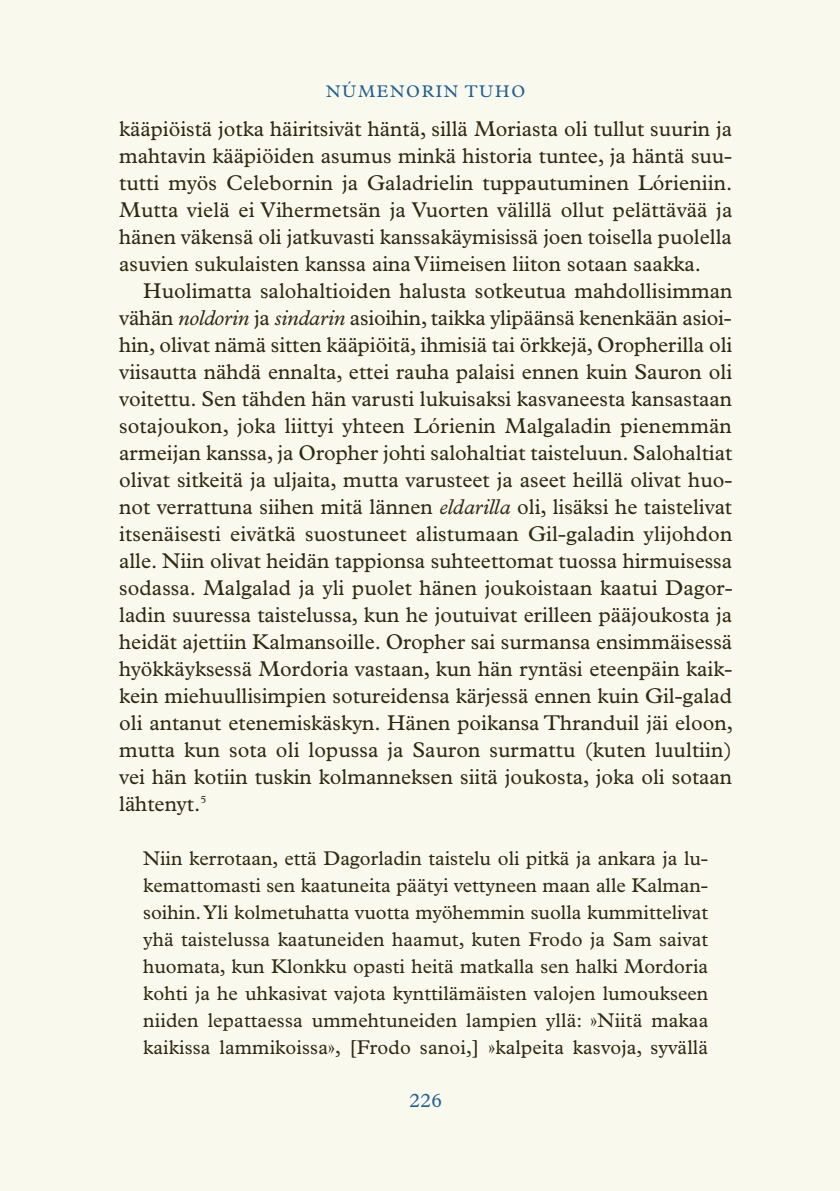
<style>
.page{position:relative;width:840px;height:1191px;background:#fff}
.page>*{position:absolute;margin:0;border:0;box-sizing:border-box;transform-origin:0 0}
.t1{font:21.6px/27px "Plantin MT Pro";color:#2f2912;text-align:justify}
.t2{font:20px/27px "Plantin MT Pro";letter-spacing:.005em;color:#2f2912;text-align:justify}
.t3{font:20px "Plantin MT Pro";color:#1d6094}
.t4{font:17px "Plantin MT Pro";letter-spacing:.1em;color:#1d6094}
.s1{font-style:italic}
</style>
<div class="page">
<div style="left:0;top:0;width:839px;height:1191px;background:#faf9ed"></div>
<p class="t4" style="left:326px;top:81px;width:200px">NÚMENORIN TUHO</p>
<p class="t1" style="left:119px;top:115px;width:614px">kääpiöistä jotka häiritsivät häntä, sillä Moriasta oli tullut suurin ja mahtavin kääpiöiden asumus minkä historia tuntee, ja häntä suu&shy;tutti myös Celebornin ja Galadrielin tuppautuminen Lórieniin.<br>Mutta vielä ei Vihermetsän ja Vuorten välillä ollut pelättävää ja hänen väkensä oli jatkuvasti kanssakäymisissä joen toisella puolella asuvien sukulaisten kanssa aina Viimeisen liiton sotaan saakka.</p>
<p class="t1" style="left:119px;top:277px;width:615px;text-indent:24px">Huolimatta salohaltioiden halusta sotkeutua mahdollisimman vähän <span class="s1">noldorin</span> ja <span class="s1">sindarin</span> asioihin, taikka ylipäänsä kenenkään asioi&shy;hin, olivat nämä sitten kääpiöitä, ihmisiä tai örkkejä, Oropherilla oli viisautta nähdä ennalta, ettei rauha palaisi ennen kuin Sauron oli voitettu. Sen tähden hän varusti lukuisaksi kasvaneesta kansastaan sotajoukon, joka liittyi yhteen Lórienin Malgaladin pienemmän armeijan kanssa, ja Oropher johti salohaltiat taisteluun. Salohaltiat olivat sitkeitä ja uljaita, mutta varusteet ja aseet heillä olivat huo&shy;not verrattuna siihen mitä lännen <span class="s1">eldarilla</span> oli, lisäksi he taistelivat itsenäisesti eivätkä suostuneet alistumaan Gil-galadin ylijohdon alle. Niin olivat heidän tappionsa suhteettomat tuossa hirmuisessa sodassa. Malgalad ja yli puolet hänen joukoistaan kaatui Dagor&shy;ladin suuressa taistelussa, kun he joutuivat erilleen pääjoukosta ja heidät ajettiin Kalmansoille. Oropher sai surmansa ensimmäisessä hyökkäyksessä Mordoria vastaan, kun hän ryntäsi eteenpäin kaik&shy;kein miehuullisimpien sotureidensa kärjessä ennen kuin Gil-galad oli antanut etenemiskäskyn. Hänen poikansa Thranduil jäi eloon, mutta kun sota oli lopussa ja Sauron surmattu (kuten luultiin) vei hän kotiin tuskin kolmanneksen siitä joukosta, joka oli sotaan lähtenyt.<sup>5</sup></p>
<p class="t2" style="left:143px;top:845px;width:566px">Niin kerrotaan, että Dagorladin taistelu oli pitkä ja ankara ja lu&shy;kemattomasti sen kaatuneita päätyi vettyneen maan alle Kalman&shy;soihin. Yli kolmetuhatta vuotta myöhemmin suolla kummittelivat yhä taistelussa kaatuneiden haamut, kuten Frodo ja Sam saivat huomata, kun Klonkku opasti heitä matkalla sen halki Mordoria kohti ja he uhkasivat vajota kynttilämäisten valojen lumoukseen niiden lepattaessa ummehtuneiden lampien yllä: »Niitä makaa kaikissa lammikoissa», [Frodo sanoi,] »kalpeita kasvoja, syvällä</p>
<p class="t3" style="left:409px;top:1088px;width:35px">226</p>
</div>
